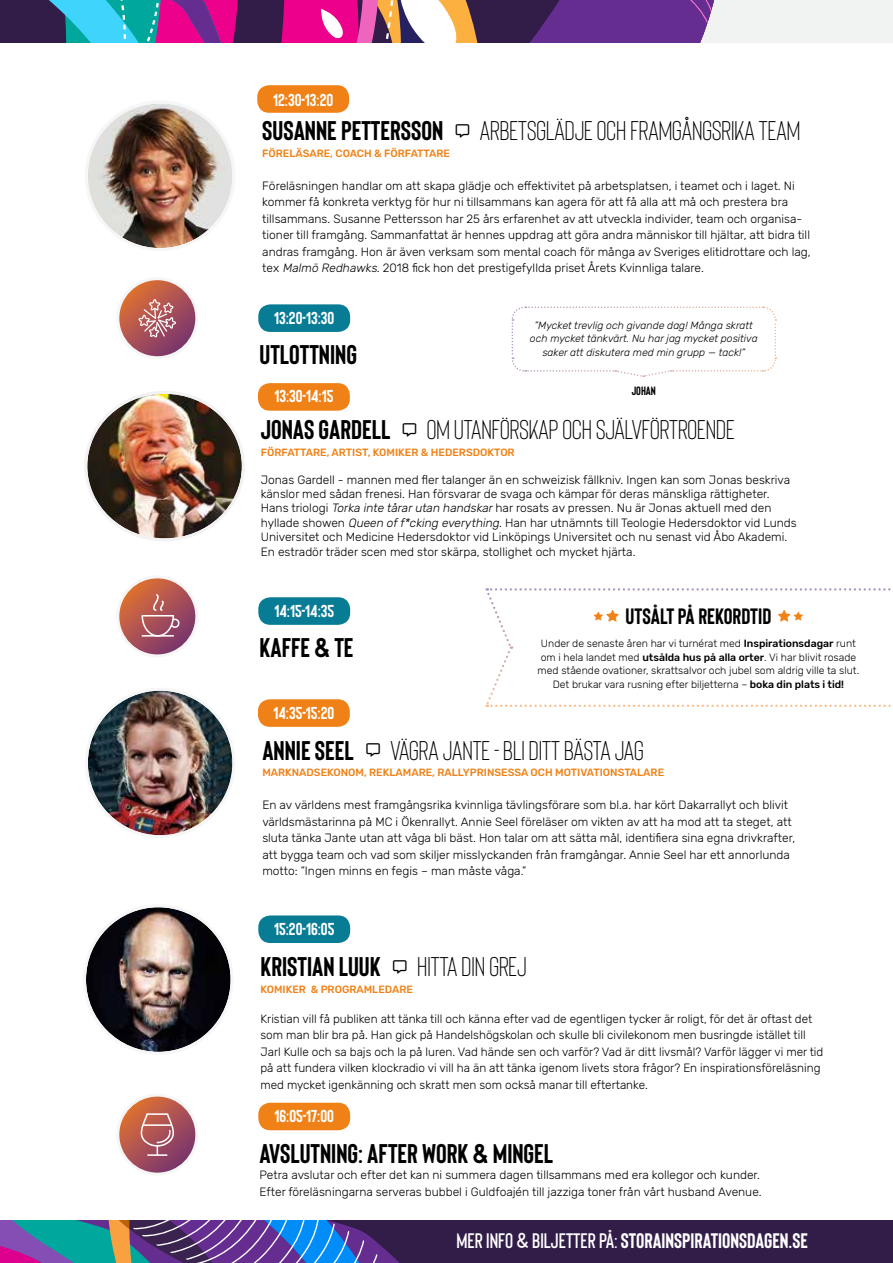
<style>
.page{position:relative;width:893px;height:1263px;background:#fff}
.page>*{position:absolute;margin:0;border:0;box-sizing:border-box;transform-origin:0 0}
.t1{font:27px "Bison";color:#000}
.t2{font:700 27px "Bison";color:#000}
.t3{font:700 22.2px "Bison";color:#000}
.t4{font:700 21px "Bison";color:#fff}
.t5{font:700 17.25px "Bison";color:#fff}
.t6{font:300 12px/16.5px "Rubik";color:#000}
.t7{font:700 12px "Bison";color:#000}
.t8{font:300 10.5px/13.5px "Rubik";color:#000;text-align:center}
.t9{font:500 10.5px "Rubik";color:#f08116}
.t10{font:italic 300 10.5px/13.5px "Rubik";color:#000;text-align:center}
.s1{font-style:italic}
.s2{font-weight:500}
.s3{font-weight:600}
</style>
<div class="page">
<div style="left:258px;top:915px;width:92px;height:28px;background:#087c94;border-radius:12px"></div>
<div style="left:258px;top:304px;width:92px;height:28px;background:#087c94;border-radius:12px"></div>
<div style="left:258px;top:1103px;width:92px;height:27px;background:#f08116;border-radius:12px"></div>
<div style="left:257px;top:85px;width:92px;height:28px;background:#f08116;border-radius:12px"></div>
<div style="left:258px;top:597px;width:92px;height:28px;background:#087c94;border-radius:12px"></div>
<svg style="left:118px;top:577px;width:79px;height:79px;background:#b25f5d"></svg>
<div style="left:116px;top:575px;width:82px;height:82px;border:3px solid #f6f6f6;border-radius:50%"></div>
<svg style="left:142px;top:594px;width:38px;height:43px;background:#b46569"></svg>
<hr style="left:142px;top:635px;width:32px;height:2px;background:#fff">
<svg style="left:118px;top:279px;width:79px;height:79px;background:#b05d5d"></svg>
<div style="left:116px;top:277px;width:82px;height:82px;border:3px solid #f6f6f6;border-radius:50%"></div>
<svg style="left:118px;top:1095px;width:79px;height:79px;background:#b15e5e"></svg>
<div style="left:116px;top:1093px;width:82px;height:82px;border:3px solid #f6f6f6;border-radius:50%"></div>
<hr style="left:147px;top:1154px;width:20px;height:2px;background:#fff">
<svg style="left:138px;top:1113px;width:39px;height:42px;background:#b86d6f"></svg>
<svg style="left:139px;top:299px;width:37px;height:38px"></svg>
<div style="left:0;top:1220px;width:893px;height:43px;background:#321d49"></div>
<svg style="left:0;top:1220px;width:400px;height:43px;background:#535f9a"></svg>
<svg style="left:0;top:0;width:893px;height:43px"></svg>
<svg style="left:511px;top:306px;width:266px;height:71px"></svg>
<img style="left:86px;top:907px;width:145px;height:145px;border-radius:72px">
<div style="left:83px;top:904px;width:151px;height:151px;border:3px solid #f6f6f6;border-radius:50%"></div>
<img style="left:88px;top:395px;width:153px;height:142px">
<div style="left:84px;top:391px;width:161px;height:150px;border:3px solid #f2f2f2;border-radius:50%"></div>
<div style="left:258px;top:383px;width:92px;height:28px;background:#f08116;border-radius:12px"></div>
<div style="left:258px;top:699px;width:92px;height:28px;background:#f08116;border-radius:12px"></div>
<img style="left:88px;top:691px;width:144px;height:144px;border-radius:72px">
<div style="left:85px;top:688px;width:150px;height:150px;border:3px solid #f6f6f6;border-radius:50%"></div>
<img style="left:88px;top:104px;width:144px;height:144px;border-radius:72px">
<div style="left:85px;top:101px;width:150px;height:150px;border:3px solid #f6f6f6;border-radius:50%"></div>
<svg style="left:485px;top:588px;width:406px;height:119px"></svg>
<h3 class="t5" style="left:273px;top:89px;width:62px">12:30-13:20</h3>
<h1 class="t2" style="left:262px;top:114px;width:182px">SUSANNE PETTERSSON</h1>
<h1 class="t1" style="left:480px;top:115px;width:322px">ARBETSGLÄDJE OCH FRAMGÅNGSRIKA TEAM</h1>
<p class="t9" style="left:262px;top:147px;width:189px">FÖRELÄSARE, COACH &amp; FÖRFATTARE</p>
<p class="t6" style="left:262px;top:178px;width:550px">Föreläsningen handlar om att skapa glädje och effektivitet på arbetsplatsen, i teamet och i laget. Ni kommer få konkreta verktyg för hur ni tillsammans kan agera för att få alla att må och prestera bra tillsammans. Susanne Pettersson har 25 års erfarenhet av att utveckla individer, team och organisa&shy;tioner till framgång. Sammanfattat är hennes uppdrag att göra andra människor till hjältar, att bidra till andras framgång. Hon är även verksam som mental coach för många av Sveriges elitidrottare och lag, tex <span class="s1">Malmö Redhawks</span>. 2018 fick hon det prestigefyllda priset Årets Kvinnliga talare.</p>
<h3 class="t5" style="left:274px;top:307px;width:62px">13:20-13:30</h3>
<h1 class="t2" style="left:260px;top:338px;width:99px">UTLOTTNING</h1>
<h3 class="t5" style="left:274px;top:386px;width:61px">13:30-14:15</h3>
<p class="t10" style="left:530px;top:319px;width:229px">”Mycket trevlig och givande dag! Många skratt och mycket tänkvärt. Nu har jag mycket positiva saker att diskutera med min grupp — tack!”</p>
<p class="t7" style="left:632px;top:383px;width:26px">JOHAN</p>
<h1 class="t2" style="left:261px;top:413px;width:131px">JONAS GARDELL</h1>
<h1 class="t1" style="left:427px;top:413px;width:309px">OM UTANFÖRSKAP OCH SJÄLVFÖRTROENDE</h1>
<p class="t9" style="left:261px;top:446px;width:255px">FÖRFATTARE, ARTIST, KOMIKER &amp; HEDERSDOKTOR</p>
<p class="t6" style="left:261px;top:473px;width:537px;line-height:14.4px">Jonas Gardell - mannen med fler talanger än en schweizisk fällkniv. Ingen kan som Jonas beskriva känslor med sådan frenesi. Han försvarar de svaga och kämpar för deras mänskliga rättigheter.<br>Hans triologi <span class="s1">Torka inte tårarutan handskar</span>har rosats av pressen. Nu är Jonas aktuell med den hyllade showen <span class="s1">Queen off*cking everything</span>. Han har utnämnts till Teologie Hedersdoktor vid Lunds Universitet och Medicine Hedersdoktor vid Linköpings Universitet och nu senast vid Åbo Akademi.<br>En estradör träder scen med stor skärpa, stollighet och mycket hjärta.</p>
<h3 class="t5" style="left:274px;top:600px;width:61px">14:15-14:35</h3>
<h1 class="t2" style="left:260px;top:631px;width:96px">KAFFE &amp; TE</h1>
<h2 class="t3" style="left:626px;top:603px;width:147px">UTSÅLT PÅ REKORDTID</h2>
<p class="t8" style="left:538px;top:637px;width:323px">Under de senaste åren har vi turnérat med <span class="s2">Inspirationsdagar</span> runt om i hela landet med <span class="s2">utsålda hus på alla orter</span>. Vi har blivit rosade med stående ovationer, skrattsalvor och jubel som aldrig ville ta slut.<br>Det brukar vara rusning efter biljetterna – <span class="s2">boka din plats i tid!</span></p>
<h3 class="t5" style="left:273px;top:702px;width:62px">14:35-15:20</h3>
<h1 class="t2" style="left:262px;top:733px;width:93px">ANNIE SEEL</h1>
<h1 class="t1" style="left:390px;top:733px;width:255px">VÄGRA JANTE - BLI DITT BÄSTA JAG</h1>
<p class="t9" style="left:262px;top:766px;width:403px">MARKNADSEKONOM, REKLAMARE, RALLYPRINSESSA OCH MOTIVATIONSTALARE</p>
<p class="t6" style="left:262px;top:797px;width:534px">En av världens mest framgångsrika kvinnliga tävlingsförare som bl.a. har kört Dakarrallyt och blivit världsmästarinna på MC i Ökenrallyt. Annie Seel föreläser om vikten av att ha mod att ta steget, att sluta tänka Jante utan att våga bli bäst. Hon talar om att sätta mål, identifiera sina egna drivkrafter, att bygga team och vad som skiljer misslyckanden från framgångar. Annie Seel har ett annorlunda motto: ”Ingen minns en fegis – man måste våga.”</p>
<h3 class="t5" style="left:274px;top:918px;width:62px">15:20-16:05</h3>
<h1 class="t2" style="left:260px;top:950px;width:122px">KRISTIAN LUUK</h1>
<h1 class="t1" style="left:417px;top:950px;width:111px">HITTA DIN GREJ</h1>
<p class="t9" style="left:260px;top:983px;width:154px">KOMIKER &amp; PROGRAMLEDARE</p>
<p class="t6" style="left:260px;top:1010px;width:564px">Kristian vill få publiken att tänka till och känna efter vad de egentligen tycker är roligt, för det är oftast det som man blir bra på. Han gick på Handelshögskolan och skulle bli civilekonom men busringde istället till Jarl Kulle och sa bajs och la på luren. Vad hände sen och varför? Vad är ditt livsmål? Varför lägger vi mer tid på att fundera vilken klockradio vi vill ha än att tänka igenom livets stora frågor? En inspirationsföreläsning med mycket igenkänning och skratt men som också manar till eftertanke.</p>
<h3 class="t5" style="left:274px;top:1105px;width:61px">16:05-17:00</h3>
<h1 class="t2" style="left:260px;top:1136px;width:295px">AVSLUTNING: AFTER WORK &amp; MINGEL</h1>
<p class="t6" style="left:260px;top:1167px;width:504px">Petra avslutar och efter det kan ni summera dagen tillsammans med era kollegor och kunder.<br>Efter föreläsningarna serveras bubbel i Guldfoajén till jazziga toner från vårt husband Avenue.</p>
<h3 class="t4" style="left:456px;top:1227px;width:353px"><span class="s3">MER INFO &amp; BILJETTER PÅ:</span> STORAINSPIRATIONSDAGEN.SE</h3>
</div>
